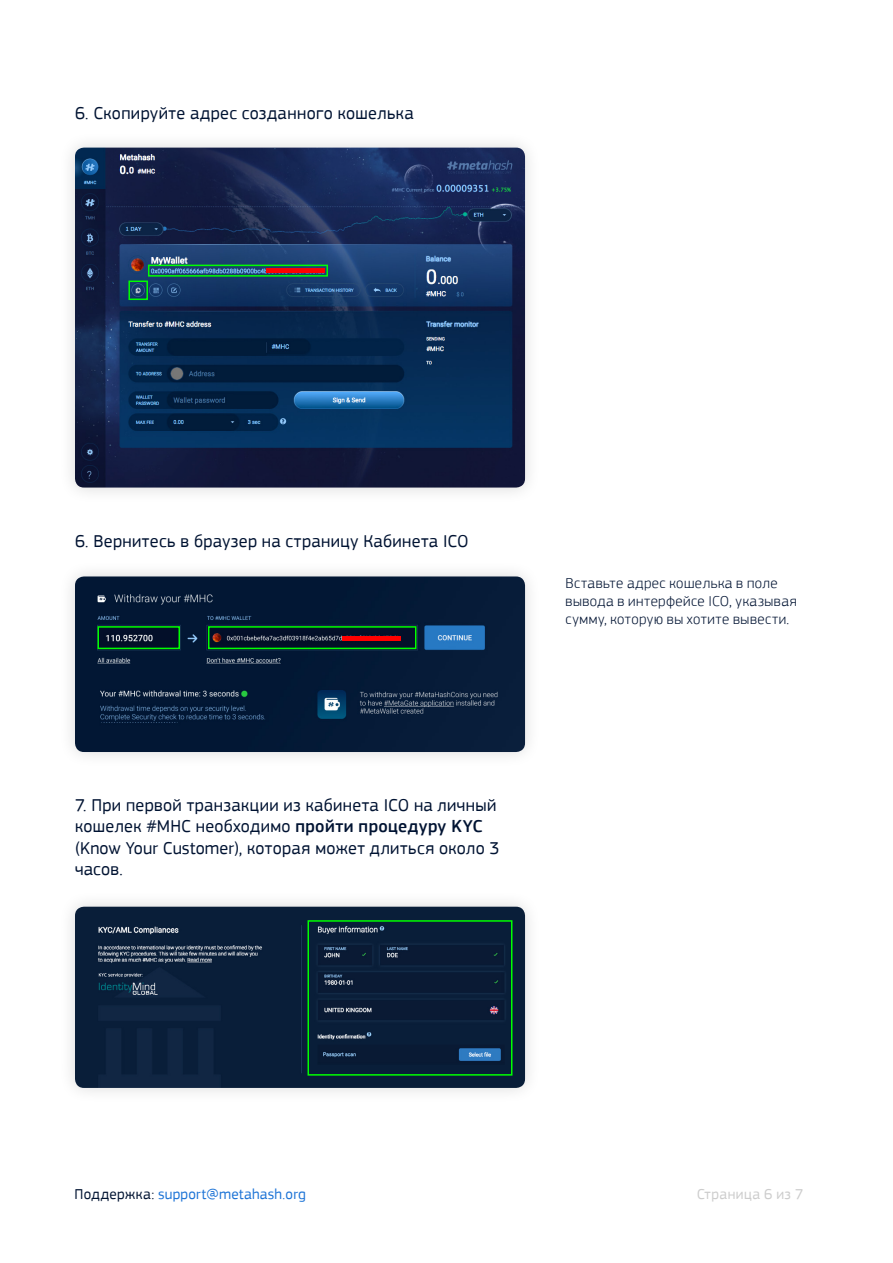
<style>
.page{position:relative;width:893px;height:1263px;background:#fff}
.page>*{position:absolute;margin:0;border:0;box-sizing:border-box;transform-origin:0 0}
.t1{font:18px/21.6px "PF Square Sans Pro";letter-spacing:.02em;color:#001332}
.t2{font:300 15px/18px "PF Square Sans Pro";letter-spacing:.03em;color:#001332}
.t3{font:15px "PF Square Sans Pro";letter-spacing:.02em;color:#1c73d6}
.t4{font:15px "PF Square Sans Pro";letter-spacing:.035em;color:#ccc}
.s1{font-weight:500}
.s2{color:#001332}
</style>
<div class="page">
<div style="left:58px;top:131px;width:484px;height:373px;background:#fafafa"></div>
<img style="left:75px;top:148px;width:450px;height:340px">
<div style="left:128px;top:280px;width:20px;height:20px;border:2px solid #0f0"></div>
<div style="left:148px;top:265px;width:180px;height:12px;border:2px solid #0f0"></div>
<div style="left:58px;top:559px;width:484px;height:209px;background:#fafafa"></div>
<img style="left:75px;top:576px;width:450px;height:176px">
<div style="left:208px;top:626px;width:208px;height:23px;border:2px solid #0f0"></div>
<div style="left:98px;top:626px;width:82px;height:23px;border:2px solid #0f0"></div>
<div style="left:58px;top:890px;width:484px;height:215px;background:#fafafa"></div>
<img style="left:75px;top:907px;width:450px;height:181px">
<div style="left:308px;top:920px;width:204px;height:155px;border:2px solid #0f0"></div>
<div style="left:266px;top:268px;width:59px;height:5px;background:#f00"></div>
<div style="left:342px;top:636px;width:58px;height:5px;background:#f00"></div>
<p class="t1" style="left:75px;top:102px;width:340px">6. Скопируйте адрес созданного кошелька</p>
<p class="t1" style="left:75px;top:530px;width:395px">6. Вернитесь в браузер на страницу Кабинета ICO</p>
<p class="t2" style="left:566px;top:574px;width:233px">Вставьте адрес кошелька в поле вывода в интерфейсе ICO, указывая сумму, которую вы хотите вывести.</p>
<p class="t1" style="left:75px;top:794px;width:426px">7. При первой транзакции из кабинета ICO на личный кошелек #MHC необходимо <span class="s1">пройти процедуру KYC </span>(Know Your Customer), которая может длиться около 3 часов.</p>
<p class="t3" style="left:74px;top:1185px;width:233px"><span class="s2">Поддержка:</span> support@metahash.org</p>
<p class="t4" style="left:697px;top:1185px;width:108px">Страница 6 из 7</p>
</div>
